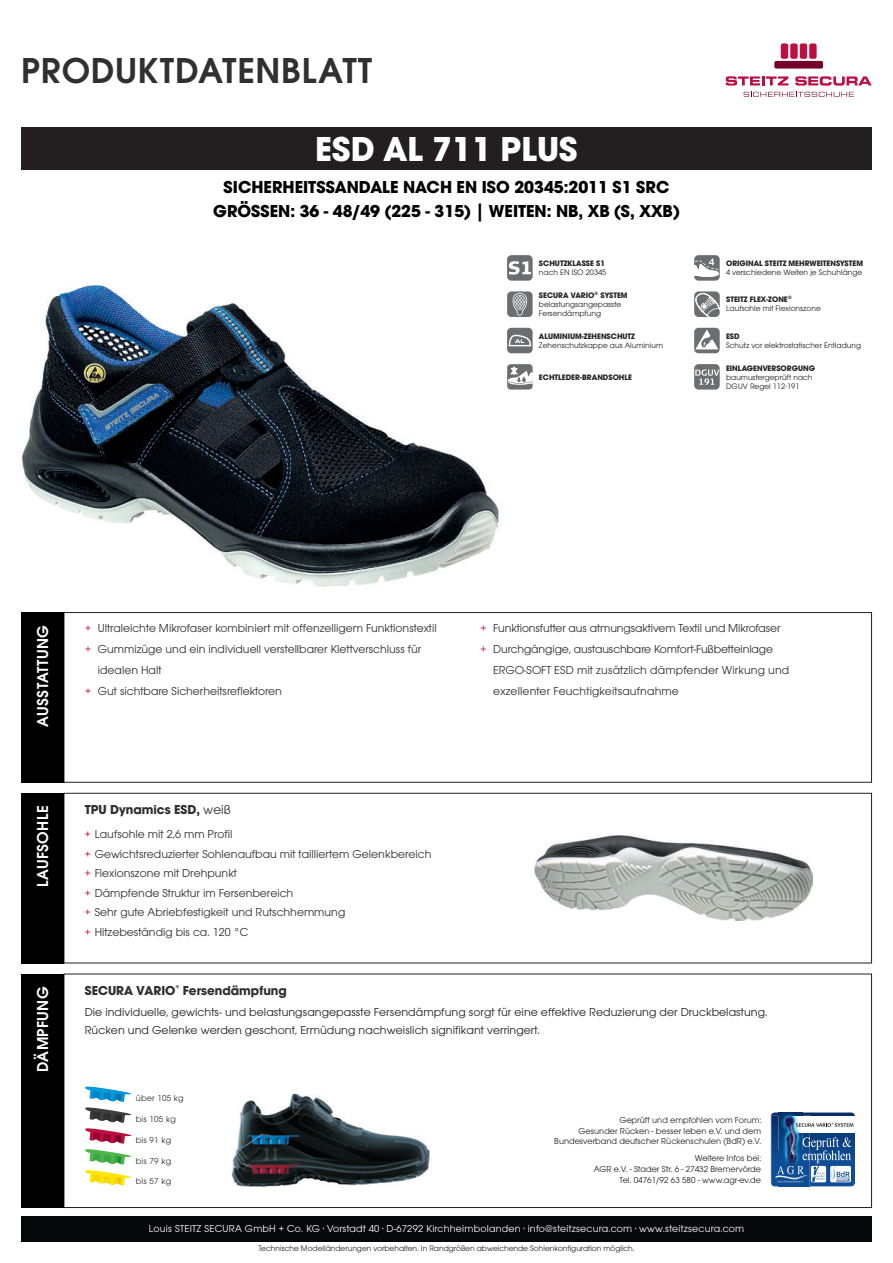
<style>
.page{position:relative;width:893px;height:1263px;background:#fff}
.page>*{position:absolute;margin:0;border:0;box-sizing:border-box;transform-origin:0 0}
.t1{font:600 37.5px "Avant Gard Goth EF";letter-spacing:.02em;color:#312f30}
.t2{font:700 36px "Avant Gard Goth EF";color:#fff}
.t3{font:700 18px/24px "Avant Gard Goth EF";color:#000001;text-align:center}
.t4{font:600 16.5px "Avant Gard Goth EF";letter-spacing:.02em;color:#fff}
.t5{font:700 13.5px "Avant Gard Goth EF";color:#312f30}
.t6{font:12px/21px "Avant Gard Goth EF";color:#312f30}
.t7{font:12px/18px "Avant Gard Goth EF";letter-spacing:.005em;color:#231f20}
.t8{font:12px/21px "Avant Gard Goth EF";color:#bc0e41}
.t9{font:10.5px "Avant Gard Goth EF";letter-spacing:.02em;color:#fff}
.t10{font:9px/10.8px "Avant Gard Goth EF";color:#231f20;text-align:right}
.t11{font:9px "Avant Gard Goth EF";letter-spacing:.02em;color:#312f30}
.t12{font:8.25px/9px "Avant Gard Goth EF";color:#231f20}
.t13{font:700 8.25px "Avant Gard Goth EF";color:#231f20}
.s1{font-weight:400}
.s2{color:#bc0e41}
</style>
<div class="page">
<div style="left:64px;top:612px;width:808px;height:170px;border:1px solid #231f20"></div>
<div style="left:64px;top:793px;width:808px;height:170px;border:1px solid #231f20"></div>
<div style="left:64px;top:974px;width:808px;height:234px;border:1px solid #231f20"></div>
<div style="left:21px;top:1216px;width:851px;height:26px;background:#070809"></div>
<svg style="left:726px;top:76px;width:62px;height:10px"></svg>
<svg style="left:795px;top:76px;width:77px;height:10px"></svg>
<div style="left:774px;top:61px;width:49px;height:8px;background:#75012a;border-radius:2px"></div>
<div style="left:781px;top:43px;width:7px;height:16px;background:#bc0e41;border-radius:2px"></div>
<div style="left:790px;top:43px;width:8px;height:16px;background:#bc0e41;border-radius:2px"></div>
<div style="left:800px;top:43px;width:7px;height:16px;background:#bc0e41;border-radius:2px"></div>
<div style="left:809px;top:43px;width:8px;height:16px;background:#bc0e41;border-radius:2px"></div>
<svg style="left:744px;top:92px;width:110px;height:5px"></svg>
<div style="left:21px;top:128px;width:851px;height:42px;background:#231f20"></div>
<div style="left:21px;top:612px;width:43px;height:170px;background:#000001"></div>
<div style="left:21px;top:793px;width:43px;height:170px;background:#000001"></div>
<div style="left:21px;top:974px;width:43px;height:234px;background:#000001"></div>
<img style="left:535px;top:835px;width:277px;height:85px">
<div style="left:507px;top:255px;width:26px;height:26px;background:#6c6d70;border-radius:4px"></div>
<svg style="left:509px;top:261px;width:22px;height:14px"></svg>
<svg style="left:694px;top:255px;width:26px;height:26px"></svg>
<div style="left:507px;top:291px;width:26px;height:26px;background:#6c6d70;border-radius:4px"></div>
<svg style="left:513px;top:293px;width:14px;height:23px"></svg>
<svg style="left:694px;top:291px;width:26px;height:26px"></svg>
<div style="left:507px;top:328px;width:26px;height:25px;background:#6c6d70;border-radius:4px"></div>
<svg style="left:509px;top:335px;width:22px;height:11px"></svg>
<div style="left:694px;top:328px;width:26px;height:25px;background:linear-gradient(to right,#6c6d70,#6c6d70);border-radius:4px"></div>
<svg style="left:695px;top:329px;width:23px;height:20px"></svg>
<div style="left:507px;top:364px;width:26px;height:26px;background:#6c6d70;border-radius:4px"></div>
<svg style="left:508px;top:366px;width:25px;height:19px"></svg>
<div style="left:694px;top:364px;width:26px;height:26px;background:#6c6d70;border-radius:4px"></div>
<svg style="left:695px;top:369px;width:24px;height:16px"></svg>
<svg style="left:85px;top:1086px;width:46px;height:100px"></svg>
<img style="left:231px;top:1093px;width:200px;height:94px">
<svg style="left:771px;top:1112px;width:84px;height:75px"></svg>
<img style="left:22px;top:283px;width:477px;height:304px">
<h1 class="t1" style="left:21px;top:48px;width:353px">PRODUKTDATENBLATT</h1>
<h2 class="t2" style="left:315px;top:127px;width:264px">ESD AL 711 PLUS</h2>
<h3 class="t3" style="left:213px;top:175px;width:468px">SICHERHEITSSANDALE NACH EN ISO 20345:2011 S1 SRC<br>GRÖSSEN: 36 - 48/49 (225 - 315) | WEITEN: NB, XB (S, XXB)</h3>
<p class="t13" style="left:539px;top:258px;width:67px">SCHUTZKLASSE S1</p>
<p class="t12" style="left:539px;top:268px;width:69px">nach EN ISO 20345</p>
<p class="t13" style="left:539px;top:290px;width:90px">SECURA VARIO® SYSTEM</p>
<p class="t12" style="left:539px;top:300px;width:84px">belastungsangepasste<br>Fersendämpfung</p>
<p class="t13" style="left:539px;top:331px;width:98px">ALUMINIUM-ZEHENSCHUTZ</p>
<p class="t12" style="left:539px;top:341px;width:126px">Zehenschutzkappe aus Aluminium</p>
<p class="t13" style="left:539px;top:372px;width:94px">ECHTLEDER-BRANDSOHLE</p>
<p class="t13" style="left:726px;top:258px;width:139px">ORIGINAL STEITZ MEHRWEITENSYSTEM</p>
<p class="t12" style="left:726px;top:268px;width:138px">4 verschiedene Weiten je Schuhlänge</p>
<p class="t13" style="left:726px;top:295px;width:67px">STEITZ FLEX-ZONE®</p>
<p class="t12" style="left:726px;top:304px;width:96px">Laufsohle mit Flexionszone</p>
<p class="t13" style="left:726px;top:331px;width:15px">ESD</p>
<p class="t12" style="left:726px;top:341px;width:137px">Schutz vor elektrostatischer Entladung</p>
<p class="t13" style="left:726px;top:363px;width:90px">EINLAGENVERSORGUNG</p>
<p class="t12" style="left:726px;top:372px;width:88px">baumustergeprüft nach<br>DGUV Regel 112-191</p>
<h3 class="t4" style="left:33px;top:727px;width:103px;rotate:-90deg">AUSSTATTUNG</h3>
<h3 class="t4" style="left:33px;top:887px;width:83px;rotate:-90deg">LAUFSOHLE</h3>
<h3 class="t4" style="left:33px;top:1072px;width:87px;rotate:-90deg">DÄMPFUNG</h3>
<p class="t6" style="left:98px;top:618px;width:340px">Ultraleichte Mikrofaser kombiniert mit offenzelligem Funktionstextil Gummizüge und ein individuell verstellbarer Klettverschluss für idealen Halt<br>Gut sichtbare Sicherheitsreflektoren</p>
<p class="t8" style="left:480px;top:618px;width:7px">+ +</p>
<p class="t6" style="left:493px;top:618px;width:298px">Funktionsfutter aus atmungsaktivem Textil und Mikrofaser Durchgängige, austauschbare Komfort-Fußbetteinlage ERGO-SOFT ESD mit zusätzlich dämpfender Wirkung und exzellenter Feuchtigkeitsaufnahme</p>
<p class="t8" style="left:85px;top:618px;width:7px">+ +</p>
<p class="t8" style="left:85px;top:681px;width:7px">+</p>
<p class="t5" style="left:85px;top:801px;width:147px">TPU Dynamics ESD, <span class="s1">weiß</span></p>
<p class="t6" style="left:85px;top:825px;width:348px;line-height:19.5px"><span class="s2">+</span> Laufsohle mit 2,6 mm Profil<br><span class="s2">+</span> Gewichtsreduzierter Sohlenaufbau mit tailliertem Gelenkbereich <span class="s2">+</span> Flexionszone mit Drehpunkt<br><span class="s2">+</span> Dämpfende Struktur im Fersenbereich<br><span class="s2">+</span> Sehr gute Abriebfestigkeit und Rutschhemmung<br><span class="s2">+</span> Hitzebeständig bis ca. 120 °C</p>
<p class="t5" style="left:85px;top:983px;width:204px">SECURA VARIO<sup>®</sup> Fersendämpfung</p>
<p class="t7" style="left:85px;top:1002px;width:684px">Die individuelle, gewichts- und belastungsangepasste Fersendämpfung sorgt für eine effektive Reduzierung der Druckbelastung.<br>Rücken und Gelenke werden geschont, Ermüdung nachweislich signifikant verringert.</p>
<p class="t11" style="left:136px;top:1093px;width:49px">über 105 kg</p>
<p class="t11" style="left:136px;top:1113px;width:41px">bis 105 kg</p>
<p class="t11" style="left:136px;top:1134px;width:37px">bis 91 kg</p>
<p class="t11" style="left:136px;top:1155px;width:37px">bis 79 kg</p>
<p class="t11" style="left:136px;top:1176px;width:37px">bis 57 kg</p>
<p class="t10" style="left:554px;top:1114px;width:208px">Geprüft und empfohlen vom Forum:<br>Gesunder Rücken - besser leben e.V. und dem<br>Bundesverband deutscher Rückenschulen (BdR) e.V.</p>
<p class="t10" style="left:594px;top:1153px;width:169px">Weitere Infos bei:<br>AGR e.V. - Stader Str. 6 - 27432 Bremervörde<br>Tel. 04761/92 63 580 - www.agr-ev.de</p>
<p class="t9" style="left:149px;top:1223px;width:597px">Louis STEITZ SECURA GmbH + Co. KG · Vorstadt 40 · D-67292 Kirchheimbolanden · info@steitzsecura.com · www.steitzsecura.com</p>
<p class="t12" style="left:258px;top:1244px;width:378px">Technische Modelländerungen vorbehalten. In Randgrößen abweichende Sohlenkonfiguration möglich.</p>
</div>
